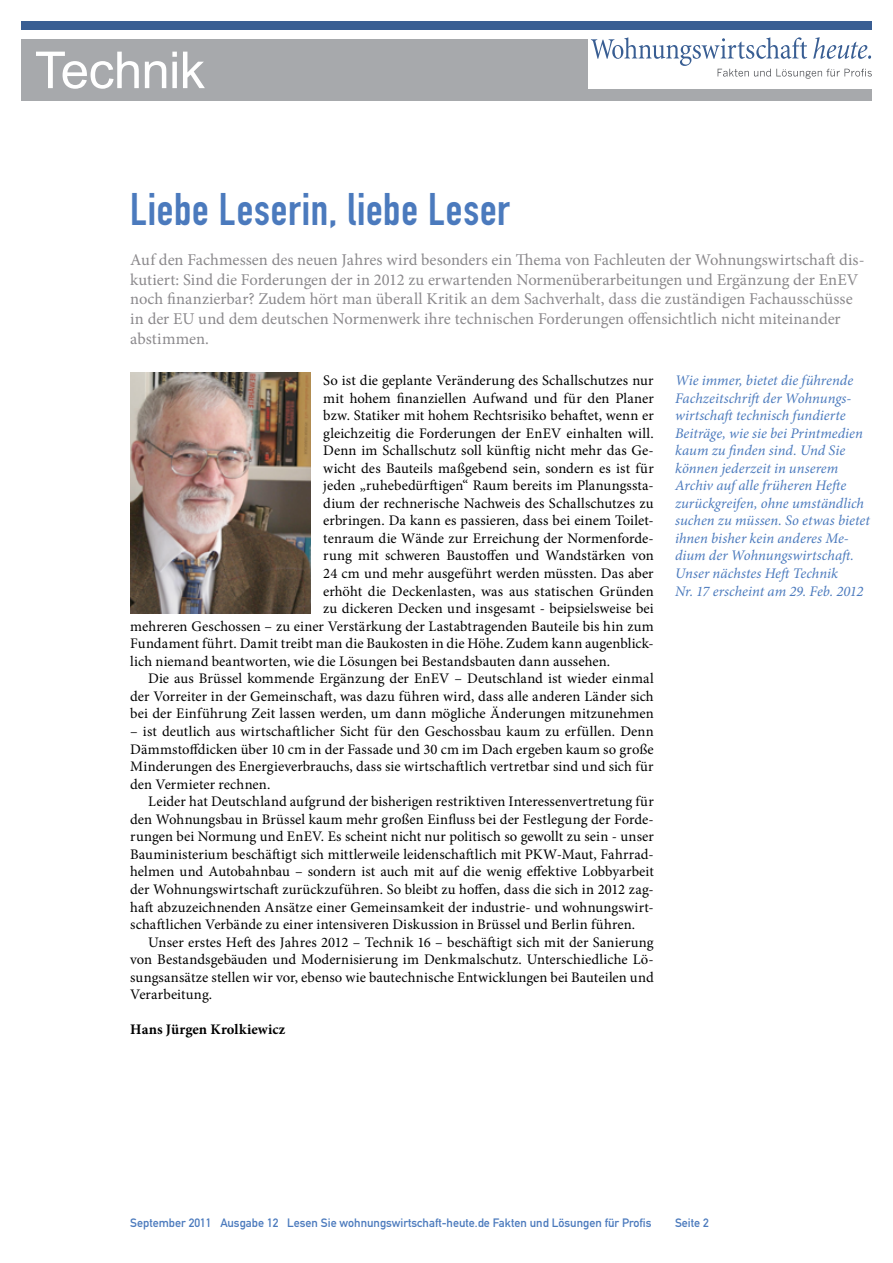
<style>
.page{position:relative;width:893px;height:1263px;background:#fff}
.page>*{position:absolute;margin:0;border:0;box-sizing:border-box;transform-origin:0 0}
.Bildunterschrift{font:51px "Arial";letter-spacing:-.015em;color:#fff}
.Überschrift_Groß{font:45px "DIN Engschrift";letter-spacing:.015em;color:#4b7abd}
.Anlesetext{font:16.5px/19.8px "Minion Pro";color:#8b898c}
.Fliesstext{font:14.7px/17.5px "Minion Pro";letter-spacing:.005em;color:#000;text-align:justify}
.Fließtext_erste_Zeil{font:14.7px "Minion Pro";letter-spacing:.005em;color:#000}
.Zwischentext{font:italic 14.7px/17.5px "Minion Pro";color:#4b7abd}
.AUTOR{font:700 14.7px "Minion Pro";letter-spacing:.005em;color:#000}
.t1{font:12px "DIN Mittelschrift";color:#4b7abd}
</style>
<div class="page">
<div style="left:21px;top:39px;width:851px;height:62px;background:#a7a9ac"></div>
<div style="left:21px;top:21px;width:851px;height:9px;background:#395e93"></div>
<div style="left:588px;top:34px;width:296px;height:55px;background:#fff"></div>
<svg style="left:591px;top:37px;width:281px;height:42px"></svg>
<img style="left:130px;top:373px;width:180px;height:240px">
<p class="Bildunterschrift" style="left:35px;top:37px;width:172px">Technik</p>
<p class="Überschrift_Groß" style="left:130px;top:183px;width:381px">Liebe Leserin, liebe Leser</p>
<p class="Anlesetext" style="left:130px;top:250px;width:736px">Auf den Fachmessen des neuen Jahres wird besonders ein Thema von Fachleuten der Wohnungswirtschaft dis&shy;kutiert: Sind die Forderungen der in 2012 zu erwartenden Normenüberarbeitungen und Ergänzung der EnEV noch finanzierbar? Zudem hört man überall Kritik an dem Sachverhalt, dass die zuständigen Fachausschüsse in der EU und dem deutschen Normenwerk ihre technischen Forderungen offensichtlich nicht miteinander abstimmen.</p>
<p class="Fließtext_erste_Zeil" style="left:323px;top:370px;width:332px">So ist die geplante Veränderung des Schallschutzes nur</p>
<p class="Fließtext_erste_Zeil" style="left:323px;top:388px;width:332px">mit hohem finanziellen Aufwand und für den Planer</p>
<p class="Fließtext_erste_Zeil" style="left:323px;top:405px;width:332px">bzw. Statiker mit hohem Rechtsrisiko behaftet, wenn er</p>
<p class="Fließtext_erste_Zeil" style="left:323px;top:423px;width:332px">gleichzeitig die Forderungen der EnEV einhalten will.</p>
<p class="Fließtext_erste_Zeil" style="left:323px;top:441px;width:332px">Denn im Schallschutz soll künftig nicht mehr das Ge-</p>
<p class="Fließtext_erste_Zeil" style="left:323px;top:458px;width:332px">wicht des Bauteils maßgebend sein, sondern es ist für</p>
<p class="Fließtext_erste_Zeil" style="left:323px;top:476px;width:332px">jeden „ruhebedürftigen“ Raum bereits im Planungssta-</p>
<p class="Fließtext_erste_Zeil" style="left:323px;top:493px;width:332px">dium der rechnerische Nachweis des Schallschutzes zu</p>
<p class="Fließtext_erste_Zeil" style="left:323px;top:511px;width:332px">erbringen. Da kann es passieren, dass bei einem Toilet-</p>
<p class="Fließtext_erste_Zeil" style="left:323px;top:528px;width:332px">tenraum die Wände zur Erreichung der Normenforde-</p>
<p class="Fließtext_erste_Zeil" style="left:323px;top:546px;width:332px">rung mit schweren Baustoffen und Wandstärken von</p>
<p class="Fließtext_erste_Zeil" style="left:323px;top:563px;width:332px">24 cm und mehr ausgeführt werden müssten. Das aber</p>
<p class="Fließtext_erste_Zeil" style="left:323px;top:581px;width:332px">erhöht die Deckenlasten, was aus statischen Gründen</p>
<p class="Fließtext_erste_Zeil" style="left:323px;top:599px;width:332px">zu dickeren Decken und insgesamt - beipsielsweise bei</p>
<p class="Fließtext_erste_Zeil" style="left:130px;top:616px;width:525px">mehreren Geschossen – zu einer Verstärkung der Lastabtragenden Bauteile bis hin zum</p>
<p class="Fließtext_erste_Zeil" style="left:130px;top:634px;width:525px">Fundament führt. Damit treibt man die Baukosten in die Höhe. Zudem kann augenblick-</p>
<p class="Fließtext_erste_Zeil" style="left:130px;top:651px;width:481px">lich niemand beantworten, wie die Lösungen bei Bestandsbauten dann aussehen.</p>
<p class="Fliesstext" style="left:130px;top:670px;width:525px;text-indent:18px">Die aus Brüssel kommende Ergänzung der EnEV – Deutschland ist wieder einmal der Vorreiter in der Gemeinschaft, was dazu führen wird, dass alle anderen Länder sich bei der Einführung Zeit lassen werden, um dann mögliche Änderungen mitzunehmen</p>
<p class="Fliesstext" style="left:130px;top:723px;width:525px">– ist deutlich aus wirtschaftlicher Sicht für den Geschossbau kaum zu erfüllen. Denn Dämmstoffdicken über 10 cm in der Fassade und 30 cm im Dach ergeben kaum so große Minderungen des Energieverbrauchs, dass sie wirtschaftlich vertretbar sind und sich für den Vermieter rechnen.</p>
<p class="Fliesstext" style="left:130px;top:793px;width:525px;text-indent:18px">Leider hat Deutschland aufgrund der bisherigen restriktiven Interessenvertretung für den Wohnungsbau in Brüssel kaum mehr großen Einfluss bei der Festlegung der Forde&shy;rungen bei Normung und EnEV. Es scheint nicht nur politisch so gewollt zu sein - unser Bauministerium beschäftigt sich mittlerweile leidenschaftlich mit PKW-Maut, Fahrrad&shy;helmen und Autobahnbau – sondern ist auch mit auf die wenig effektive Lobbyarbeit der Wohnungswirtschaft zurückzuführen. So bleibt zu hoffen, dass die sich in 2012 zag&shy;haft abzuzeichnenden Ansätze einer Gemeinsamkeit der industrie- und wohnungswirt&shy;schaftlichen Verbände zu einer intensiveren Diskussion in Brüssel und Berlin führen.</p>
<p class="Fliesstext" style="left:130px;top:933px;width:525px;text-indent:18px">Unser erstes Heft des Jahres 2012 – Technik 16 – beschäftigt sich mit der Sanierung von Bestandsgebäuden und Modernisierung im Denkmalschutz. Unterschiedliche Lö&shy;sungsansätze stellen wir vor, ebenso wie bautechnische Entwicklungen bei Bauteilen und Verarbeitung.</p>
<p class="AUTOR" style="left:130px;top:1019px;width:157px">Hans Jürgen Krolkiewicz</p>
<p class="Zwischentext" style="left:675px;top:371px;width:196px">Wie immer, bietet die führende<br>Fachzeitschrift der Wohnungs&shy;wirtschaft technisch fundierte<br>Beiträge, wie sie bei Printmedien kaum zu finden sind. Und Sie können jederzeit in unserem<br>Archiv auf alle früheren Hefte zurückgreifen, ohne umständlich suchen zu müssen. So etwas bietet ihnen bisher kein anderes Me&shy;dium der Wohnungswirtschaft.<br>Unser nächstes Heft Technik<br>Nr. 17 erscheint am 29. Feb. 2012</p>
<p class="t1" style="left:130px;top:1216px;width:523px">September 2011 Ausgabe 12 Lesen Sie wohnungswirtschaft-heute.de Fakten und Lösungen für Profis</p>
<p class="t1" style="left:675px;top:1216px;width:35px">Seite 2</p>
</div>
